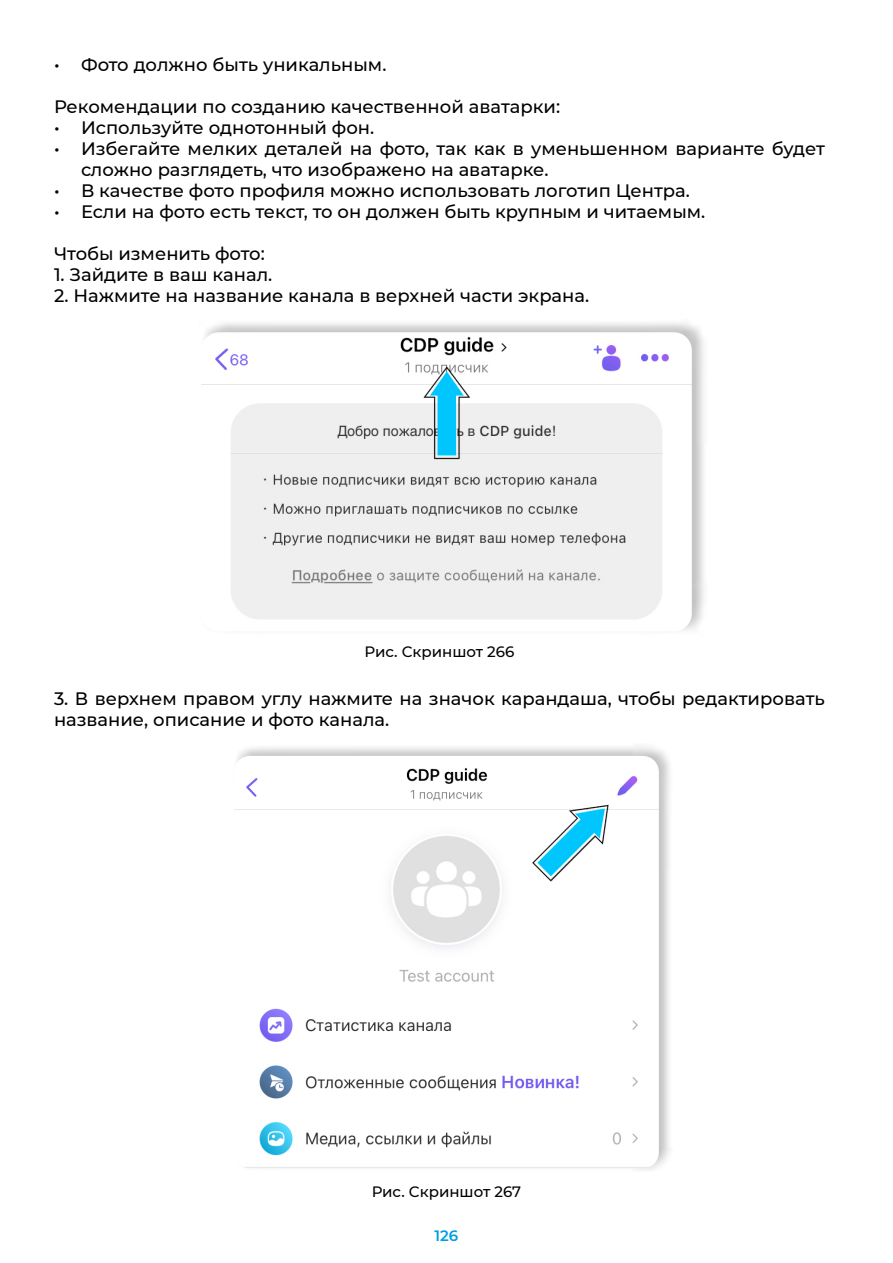
<style>
.page{position:relative;width:893px;height:1263px;background:#fff}
.page>*{position:absolute;margin:0;border:0;box-sizing:border-box;transform-origin:0 0}
.t1{font:500 18px/21px "Montserrat";color:#000}
.t2{font:500 15px "Montserrat";color:#000}
.t3{font:600 15px "Montserrat";color:#009fe3}
</style>
<div class="page">
<div style="left:199px;top:318px;width:509px;height:318px;background:#000;opacity:.23"></div>
<img style="left:201px;top:332px;width:491px;height:299px">
<div style="left:232px;top:743px;width:441px;height:429px;background:#000;opacity:.23"></div>
<img style="left:234px;top:756px;width:425px;height:412px">
<p class="t1" style="left:54px;top:54px;width:334px">• Фото должно быть уникальным.</p>
<p class="t1" style="left:54px;top:96px;width:508px">Рекомендации по созданию качественной аватарки:</p>
<p class="t1" style="left:54px;top:117px;width:322px">• Используйте однотонный фон.</p>
<p class="t1" style="left:81px;top:138px;width:745px;text-indent:-27px">• Избегайте мелких деталей на фото, так как в уменьшенном варианте будет сложно разглядеть, что изображено на аватарке.</p>
<p class="t1" style="left:54px;top:180px;width:637px">• В качестве фото профиля можно использовать логотип Центра.</p>
<p class="t1" style="left:54px;top:201px;width:653px">• Если на фото есть текст, то он должен быть крупным и читаемым.</p>
<p class="t1" style="left:54px;top:243px;width:212px">Чтобы изменить фото:</p>
<p class="t1" style="left:54px;top:264px;width:220px">1. Зайдите в ваш канал.</p>
<p class="t1" style="left:54px;top:285px;width:537px">2. Нажмите на название канала в верхней части экрана.</p>
<p class="t2" style="left:365px;top:642px;width:151px">Рис. Скриншот 266</p>
<p class="t1" style="left:54px;top:688px;width:772px">3. В верхнем правом углу нажмите на значок карандаша, чтобы редактировать название, описание и фото канала.</p>
<p class="t2" style="left:372px;top:1181px;width:151px">Рис. Скриншот 267</p>
<p class="t3" style="left:435px;top:1225px;width:25px">126</p>
</div>
